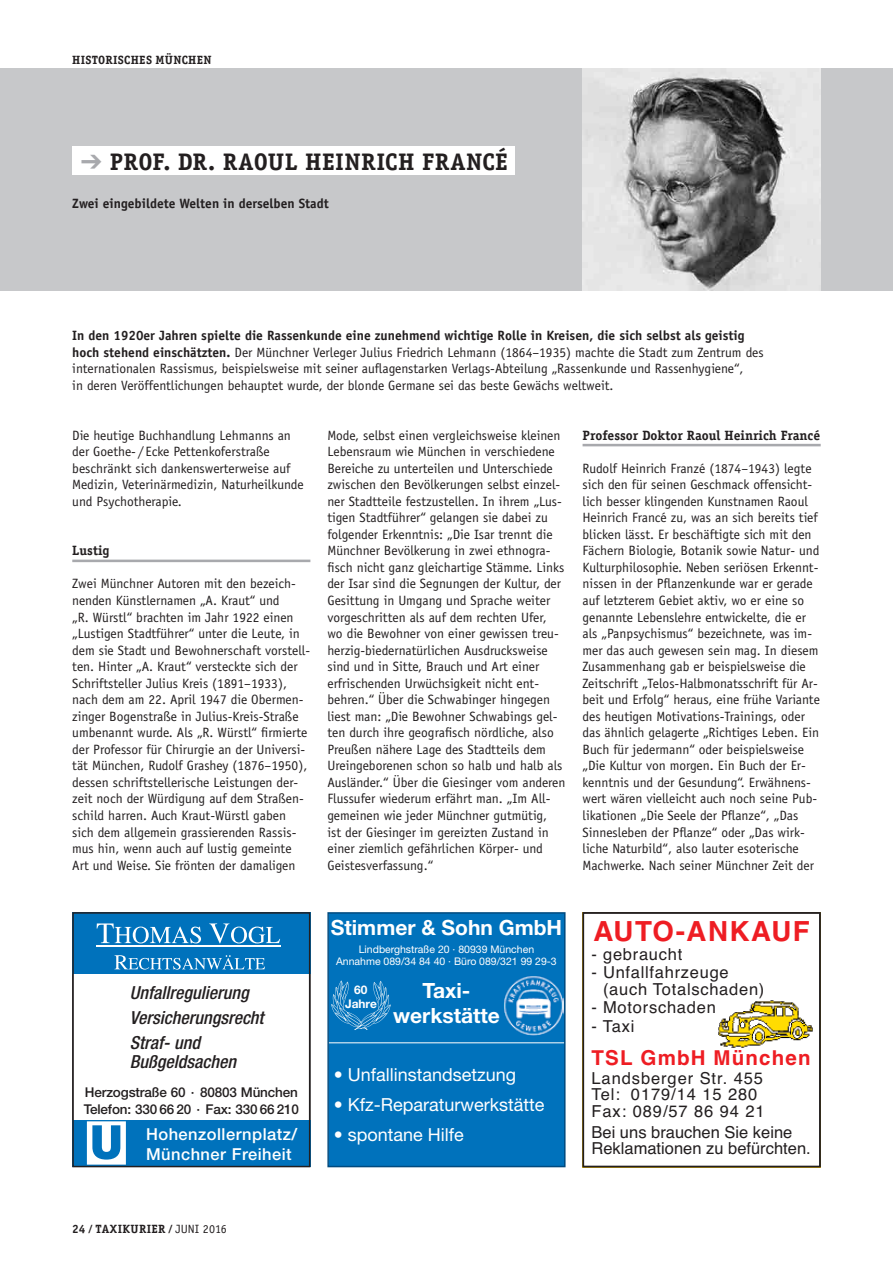
<style>
.page{position:relative;width:893px;height:1263px;background:#fff}
.page>*{position:absolute;margin:0;border:0;box-sizing:border-box;transform-origin:0 0}
.t1{font:700 27.75px "Helvetica";letter-spacing:.055em;color:#ee1d23}
.t2{font:700 24px "Officina Serif";letter-spacing:.015em;color:#231f20}
.t3{font:700 21px/25.2px "Helvetica Neue";color:#fff;text-align:center}
.t4{font:700 20.55px "Helvetica";letter-spacing:.055em;color:#ee1d23}
.t5{font:18px "Helvetica Neue";color:#fff}
.t6{font:italic 500 condensed 18px/25.2px "Helvetica Neue";color:#231f20}
.t7{font:16.5px/16.5px "Helvetica";letter-spacing:.045em;color:#231f20}
.t8{font:16.5px/16.5px "Helvetica";color:#231f20}
.t9{font:500 16.5px/19.5px "Helvetica Neue";letter-spacing:.03em;color:#fff}
.t10{font:13.5px/16.5px "Officina Sans";color:#231f20}
.t11{font:500 13.5px/16.5px "Helvetica Neue";letter-spacing:-.01em;color:#231f20}
.t12{font:700 13.5px "Officina Serif";color:#231f20}
.t13{font:700 13.5px "Officina Sans";color:#231f20}
.t14{font:700 12px "Officina Serif";letter-spacing:.025em;color:#231f20}
.t15{font:700 11.85px/14.2px "Helvetica Neue";color:#fff;text-align:center}
.t16{font:10.5px/12.6px "Helvetica Neue";color:#fff;text-align:center}
.s1{color:#a8a9ad}
.s2{font-weight:700}
.s3{font-family:"Officina Sans";font-weight:400}
</style>
<div class="page">
<div style="left:0;top:68px;width:583px;height:223px;background:#c7c8ca"></div>
<div style="left:821px;top:68px;width:72px;height:223px;background:#c7c8ca"></div>
<div style="left:72px;top:147px;width:443px;height:28px;background:#fff"></div>
<hr style="left:583px;top:444px;width:238px;height:2px;background:#a8a9ad">
<hr style="left:72px;top:560px;width:238px;height:2px;background:#a8a9ad">
<img style="left:583px;top:68px;width:238px;height:223px">
<div style="left:72px;top:912px;width:238px;height:62px;background:#0072bc"></div>
<div style="left:72px;top:1120px;width:238px;height:47px;background:#0072bc"></div>
<svg style="left:97px;top:923px;width:104px;height:20px"></svg>
<svg style="left:209px;top:923px;width:71px;height:20px"></svg>
<hr style="left:96px;top:946px;width:184px;height:1px;background:#fff">
<svg style="left:114px;top:955px;width:151px;height:14px"></svg>
<div style="left:72px;top:912px;width:238px;height:255px;border:2px solid #231f20"></div>
<svg style="left:327px;top:912px;width:239px;height:255px;background:#0775bc"></svg>
<img style="left:718px;top:1000px;width:95px;height:48px">
<div style="left:583px;top:912px;width:238px;height:255px;border:2px solid #231f20"></div>
<p class="t14" style="left:72px;top:52px;width:141px">HISTORISCHES MÜNCHEN</p>
<h2 class="t2" style="left:81px;top:146px;width:429px"><span class="s1">➔</span> PROF. DR. RAOUL HEINRICH FRANCÉ</h2>
<p class="t13" style="left:72px;top:195px;width:258px">Zwei eingebildete Welten in derselben Stadt</p>
<p class="t10" style="left:72px;top:328px;width:693px"><span class="s2">In den 1920er Jahren spielte die Rassenkunde eine zunehmend wichtige Rolle in Kreisen, die sich selbst als geistig hoch stehend einschätzten.</span> Der Münchner Verleger Julius Friedrich Lehmann (1864–1935) machte die Stadt zum Zentrum des internationalen Rassismus, beispielsweise mit seiner auflagenstarken Verlags-Abteilung „Rassenkunde und Rassenhygiene“,<br>in deren Veröffentlichungen behauptet wurde, der blonde Germane sei das beste Gewächs weltweit.</p>
<p class="t10" style="left:72px;top:427px;width:233px">Die heutige Buchhandlung Lehmanns an der Goethe- / Ecke Pettenkoferstraße beschränkt sich dankenswerterweise auf Medizin, Veterinärmedizin, Naturheilkunde und Psychotherapie.</p>
<p class="t12" style="left:72px;top:542px;width:39px">Lustig</p>
<p class="t10" style="left:72px;top:576px;width:239px">Zwei Münchner Autoren mit den bezeich&shy;nenden Künstlernamen „A. Kraut“ und<br>„R. Würstl“ brachten im Jahr 1922 einen „Lustigen Stadtführer“ unter die Leute, in dem sie Stadt und Bewohnerschaft vorstell&shy;ten. Hinter „A. Kraut“ versteckte sich der Schriftsteller Julius Kreis (1891–1933), nach dem am 22. April 1947 die Obermen&shy;zinger Bogenstraße in Julius-Kreis-Straße umbenannt wurde. Als „R. Würstl“ firmierte der Professor für Chirurgie an der Universi&shy;tät München, Rudolf Grashey (1876–1950), dessen schriftstellerische Leistungen der&shy;zeit noch der Würdigung auf dem Straßen&shy;schild harren. Auch Kraut-Würstl gaben sich dem allgemein grassierenden Rassis&shy;mus hin, wenn auch auf lustig gemeinte Art und Weise. Sie frönten der damaligen</p>
<p class="t10" style="left:327px;top:427px;width:240px">Mode, selbst einen vergleichsweise kleinen Lebensraum wie München in verschiedene Bereiche zu unterteilen und Unterschiede zwischen den Bevölkerungen selbst einzel&shy;ner Stadtteile festzustellen. In ihrem „Lus&shy;tigen Stadtführer“ gelangen sie dabei zu folgender Erkenntnis: „Die Isar trennt die Münchner Bevölkerung in zwei ethnogra&shy;fisch nicht ganz gleichartige Stämme. Links der Isar sind die Segnungen der Kultur, der Gesittung in Umgang und Sprache weiter vorgeschritten als auf dem rechten Ufer,<br>wo die Bewohner von einer gewissen treu&shy;herzig-biedernatürlichen Ausdrucksweise sind und in Sitte, Brauch und Art einer erfrischenden Urwüchsigkeit nicht ent&shy;behren.“ Über die Schwabinger hingegen liest man: „Die Bewohner Schwabings gel&shy;ten durch ihre geografisch nördliche, also Preußen nähere Lage des Stadtteils dem Ureingeborenen schon so halb und halb als Ausländer.“ Über die Giesinger vom anderen Flussufer wiederum erfährt man. „Im All&shy;gemeinen wie jeder Münchner gutmütig,<br>ist der Giesinger im gereizten Zustand in einer ziemlich gefährlichen Körper- und Geistesverfassung.“</p>
<p class="t12" style="left:583px;top:427px;width:239px">Professor Doktor Raoul Heinrich Francé</p>
<p class="t10" style="left:583px;top:460px;width:239px">Rudolf Heinrich Franzé (1874–1943) legte sich den für seinen Geschmack offensicht&shy;lich besser klingenden Kunstnamen Raoul Heinrich Francé zu, was an sich bereits tief blicken lässt. Er beschäftigte sich mit den Fächern Biologie, Botanik sowie Natur- und Kulturphilosophie. Neben seriösen Erkennt&shy;nissen in der Pflanzenkunde war er gerade auf letzterem Gebiet aktiv, wo er eine so genannte Lebenslehre entwickelte, die er als „Panpsychismus“ bezeichnete, was im&shy;mer das auch gewesen sein mag. In diesem Zusammenhang gab er beispielsweise die Zeitschrift „Telos-Halbmonatsschrift für Ar&shy;beit und Erfolg“ heraus, eine frühe Variante des heutigen Motivations-Trainings, oder das ähnlich gelagerte „Richtiges Leben. Ein Buch für jedermann“ oder beispielsweise „Die Kultur von morgen. Ein Buch der Er&shy;kenntnis und der Gesundung“. Erwähnens&shy;wert wären vielleicht auch noch seine Pub&shy;likationen „Die Seele der Pflanze“, „Das Sinnesleben der Pflanze“ oder „Das wirk&shy;liche Naturbild“, also lauter esoterische Machwerke. Nach seiner Münchner Zeit der</p>
<h3 class="t6" style="left:130px;top:979px;width:140px">Unfallregulierung<br>Versicherungsrecht<br>Straf-und</h3>
<h3 class="t6" style="left:130px;top:1048px;width:112px">Bußgeldsachen</h3>
<p class="t11" style="left:84px;top:1084px;width:217px">Herzogstraße 60 · 80803 München<br>Telefon: 330 66 20 · Fax: 330 66 210</p>
<p class="t9" style="left:146px;top:1124px;width:153px">Hohenzollernplatz/<br>Münchner Freiheit</p>
<h3 class="t3" style="left:331px;top:914px;width:233px">Stimmer &amp; Sohn GmbH</h3>
<p class="t16" style="left:336px;top:942px;width:222px">Lindberghstraße 20 · 80939 München<br>Annahme 089/34 84 40 · Büro 089/321 99 29-3</p>
<h3 class="t3" style="left:393px;top:977px;width:108px">Taxi&shy;werkstätte</h3>
<p class="t15" style="left:345px;top:982px;width:33px">60<br>Jahre</p>
<h3 class="t5" style="left:334px;top:1063px;width:184px">• Unfallinstandsetzung</h3>
<h3 class="t5" style="left:334px;top:1094px;width:212px">• Kfz-Reparaturwerkstätte</h3>
<h3 class="t5" style="left:334px;top:1124px;width:131px">• spontane Hilfe</h3>
<h1 class="t1" style="left:593px;top:914px;width:218px">AUTO-ANKAUF</h1>
<p class="t7" style="left:592px;top:947px;width:92px">- gebraucht</p>
<p class="t7" style="left:603px;top:965px;width:163px;text-indent:-11px">- Unfallfahrzeuge (auch Totalschaden)</p>
<p class="t7" style="left:592px;top:1000px;width:126px">- Motorschaden</p>
<p class="t7" style="left:592px;top:1019px;width:44px">- Taxi</p>
<h3 class="t4" style="left:592px;top:1045px;width:221px">TSL GmbH München</h3>
<p class="t7" style="left:592px;top:1071px;width:175px">Landsberger Str. 455<br>Tel: 0179/14 15 280<br>Fax: 089/57 86 94 21</p>
<p class="t8" style="left:592px;top:1124px;width:221px">Bei uns brauchen Sie keine<br>Reklamationen zu befürchten.</p>
<p class="t14" style="left:72px;top:1222px;width:156px">24 ⁄ TAXIKURIER ⁄ <span class="s3">JUNI 2016</span></p>
</div>
